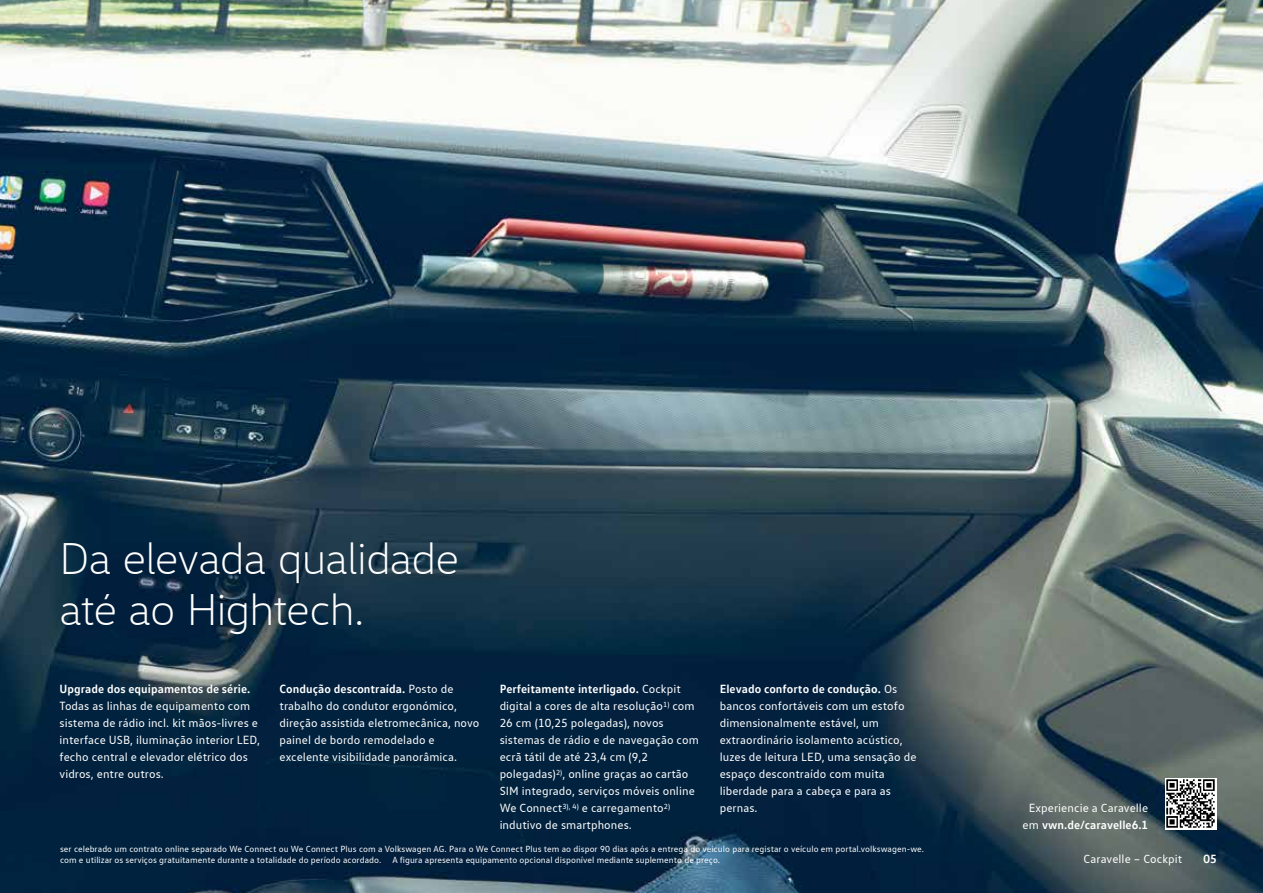
<style>
.page{position:relative;width:1263px;height:893px;background:#fff}
.page>*{position:absolute;margin:0;border:0;box-sizing:border-box;transform-origin:0 0}
.t1{font:300 45px/51px "VW Head";letter-spacing:-.02em;color:#fff}
.t2{font:12px/17px "VW Text";letter-spacing:.005em;color:#fff}
.t3{font:700 12px "VW Text";letter-spacing:.005em;color:#fff}
.t4{font:9px/10.8px "VW Text";letter-spacing:.005em;color:#fff}
.s1{font-weight:700}
</style>
<div class="page">
<img style="left:0;top:0;width:1263px;height:893px">
<img style="left:1165px;top:778px;width:51px;height:51px">
<h1 class="t1" style="left:60px;top:533px;width:401px">Da elevada qualidade até ao Hightech.</h1>
<p class="t2" style="left:280px;top:680px;width:201px"><span class="s1">Condução descontraída.</span> Posto de trabalho do condutor ergonómico, direção assistida eletromecânica, novo painel de bordo remodelado e excelente visibilidade panorâmica.</p>
<p class="t2" style="left:500px;top:680px;width:201px"><span class="s1">Perfeitamente interligado.</span> Cockpit digital a cores de alta resolução<sup>1)</sup> com 26 cm (10,25 polegadas), novos sistemas de rádio e de navegação com ecrã tátil de até 23,4 cm (9,2 polegadas)<sup>2)</sup>, online graças ao cartão SIM integrado, serviços móveis online We Connect<sup>3),</sup> <sup>4)</sup> e carregamento<sup>2) </sup>indutivo de smartphones.</p>
<p class="t4" style="left:60px;top:844px;width:866px">ser celebrado um contrato online separado We Connect ou We Connect Plus com a Volkswagen AG. Para o We Connect Plus tem ao dispor 90 dias após a entrega do veículo para registar o veículo em portal.volkswagen-we. com e utilizar os serviços gratuitamente durante a totalidade do período acordado. A figura apresenta equipamento opcional disponível mediante suplemento de preço.</p>
<p class="t3" style="left:60px;top:681px;width:192px">Upgrade dos equipamentos de série.</p>
<p class="t2" style="left:60px;top:697px;width:202px">Todas as linhas de equipamento com sistema de rádio incl. kit mãos-livres e interface USB, iluminação interior LED, fecho central e elevador elétrico dos vidros, entre outros.</p>
<p class="t2" style="left:720px;top:680px;width:198px"><span class="s1">Elevado conforto de condução.</span> Os bancos confortáveis com um estofo dimensionalmente estável, um extraordinário isolamento acústico, luzes de leitura LED, uma sensação de espaço descontraído com muita liberdade para a cabeça e para as pernas.</p>
<p class="t2" style="left:1022px;top:799px;width:127px;text-align:center">Experiencie a Caravelle em <span class="s1">vwn.de/caravelle6.1</span></p>
<p class="t2" style="left:1083px;top:850px;width:100px">Caravelle – Cockpit</p>
<p class="t3" style="left:1203px;top:851px;width:15px">05</p>
</div>
